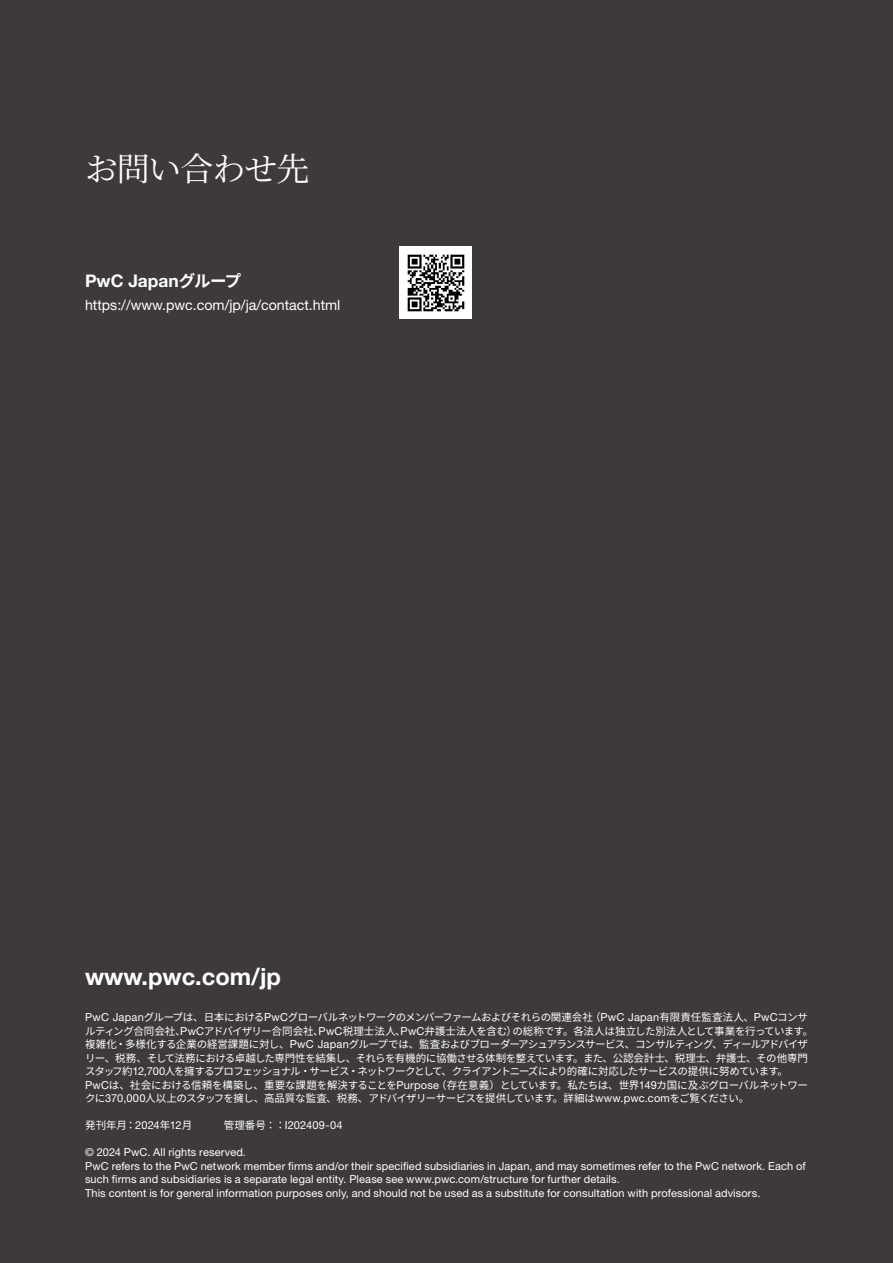
<style>
.page{position:relative;width:893px;height:1263px;background:#3e3a39}
.page>*{position:absolute;margin:0;border:0;box-sizing:border-box;transform-origin:0 0}
.t1{font:33px "Noto Serif CJ Kjp";letter-spacing:-.03em;color:#fff}
.t2{font:700 23.7px "Helvetica Neue";color:#fff}
.t3{font:700 17.4px "Helvetica Neue";color:#fff}
.t4{font:14.1px "Helvetica Neue LT Std";color:#fff}
.t5{font:10.95px/13.5px "Helvetica Neue LT Std";letter-spacing:.01em;color:#fff}
.t6{font:10.5px/13.5px "Noto Sans CJ Kjp";letter-spacing:-.05em;color:#fff}
.t7{font:10.5px "Noto Sans CJ Kjp";color:#fff}
.s1{font-family:"Noto Sans CJ Kjp";font-size:16.5px}
.s2{font-family:"Helvetica Neue LT Std";font-size:10.95px}
</style>
<div class="page">
<div style="left:400px;top:247px;width:72px;height:72px;background:#fff"></div>
<img style="left:407px;top:254px;width:58px;height:58px">
<h1 class="t1" style="left:85px;top:150px;width:226px">お問い合わせ先</h1>
<h3 class="t3" style="left:85px;top:267px;width:158px">PwC Japan<span class="s1">グループ</span></h3>
<h3 class="t4" style="left:85px;top:296px;width:257px">https://www.pwc.com/jp/ja/contact.html</h3>
<h2 class="t2" style="left:85px;top:958px;width:197px">www.pwc.com/jp</h2>
<p class="t6" style="left:85px;top:1011px;width:730px"><span class="s2">PwC Japan</span>グループは、日本における<span class="s2">PwC</span>グローバルネットワークのメンバーファームおよびそれらの関連会社（<span class="s2">PwC Japan</span>有限責任監査法人、<span class="s2">PwC</span>コンサルティング合同会社、<span class="s2">PwC</span>アドバイザリー合同会社、<span class="s2">PwC</span>税理士法人、<span class="s2">PwC</span>弁護士法人を含む）の総称です。各法人は独立した別法人として事業を行っています。複雑化・多様化する企業の経営課題に対し、<span class="s2">PwC Japan</span>グループでは、監査およびブローダーアシュアランスサービス、コンサルティング、ディールアドバイザリー、税務、そして法務における卓越した専門性を結集し、それらを有機的に協働させる体制を整えています。また、公認会計士、税理士、弁護士、その他専門スタッフ約<span class="s2">12,700</span>人を擁するプロフェッショナル・サービス・ネットワークとして、クライアントニーズにより的確に対応したサービスの提供に努めています。<span class="s2">PwC</span>は、社会における信頼を構築し、重要な課題を解決することを<span class="s2">Purpose</span>（存在意義）としています。私たちは、世界<span class="s2">149</span>カ国に及ぶグローバルネットワークに<span class="s2">370,000</span>人以上のスタッフを擁し、高品質な監査、税務、アドバイザリーサービスを提供しています。詳細は<span class="s2">www.pwc.com</span>をご覧ください。</p>
<p class="t7" style="left:85px;top:1119px;width:259px">発刊年月：<span class="s2">2024</span>年<span class="s2">12</span>月　　　管理番号：：<span class="s2">I202409-04</span></p>
<p class="t5" style="left:85px;top:1145px;width:722px">© 2024 PwC. All rights reserved.<br>PwC refers to the PwC network member firms and/or their specified subsidiaries in Japan, and may sometimes refer to the PwC network. Each of such firms and subsidiaries is a separate legal entity. Please see www.pwc.com/structure for further details.<br>This content is for general information purposes only, and should not be used as a substitute for consultation with professional advisors.</p>
</div>
